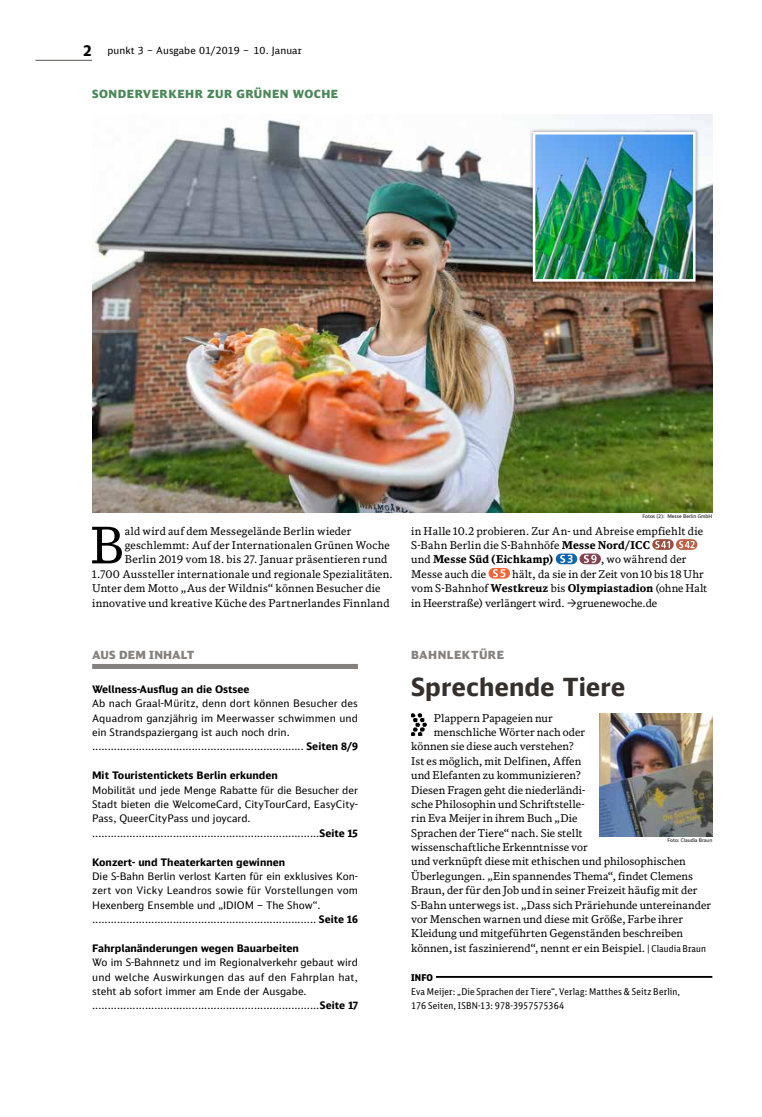
<style>
.page{position:relative;width:762px;height:1117px;background:#fff}
.page>*{position:absolute;margin:0;border:0;box-sizing:border-box;transform-origin:0 0}
.t1{font:50.25px "DB News";color:#000}
.t2{font:700 25px "DB Sans Alternate";color:#36302d}
.t3{font:900 11.25px "DB Sans";letter-spacing:.04em;color:#4b875a}
.t4{font:900 11.25px "DB Sans";letter-spacing:.025em;color:#84817e}
.t5{font:10.75px/14.4px "DB News";letter-spacing:.01em;color:#000}
.t6{font:10.38px/14.4px "DB Sans Alternate";color:#000}
.t7{font:10px "DB Sans";letter-spacing:.01em;color:#000}
.t8{font:9.38px/14.4px "DB Sans Cond";letter-spacing:.02em;color:#000}
.t9{font:5px "DB Sans Alternate";letter-spacing:-.01em;color:#000}
.s1{font-weight:700;font-size:15px}
.s2{font-weight:700}
.s3{font-family:"DB Sans Cond";font-size:9.38px}
.s4{font-weight:900}
</style>
<div class="page">
<hr style="left:35px;top:60px;width:57px;height:1px;background:#5a534f">
<svg style="left:652px;top:539px;width:22px;height:10px"></svg>
<svg style="left:655px;top:540px;width:15px;height:8px"></svg>
<svg style="left:676px;top:539px;width:21px;height:10px"></svg>
<svg style="left:679px;top:540px;width:15px;height:8px"></svg>
<svg style="left:556px;top:553px;width:21px;height:11px"></svg>
<svg style="left:560px;top:554px;width:12px;height:8px"></svg>
<svg style="left:579px;top:553px;width:22px;height:11px"></svg>
<svg style="left:584px;top:554px;width:12px;height:8px"></svg>
<svg style="left:488px;top:567px;width:22px;height:11px"></svg>
<svg style="left:493px;top:569px;width:12px;height:8px"></svg>
<hr style="left:436px;top:975px;width:276px;height:2px;background:#000">
<img style="left:600px;top:713px;width:112px;height:123px">
<img style="left:92px;top:115px;width:620px;height:397px">
<div style="left:92px;top:663px;width:266px;height:5px;background:#84817e"></div>
<div style="left:529px;top:128px;width:170px;height:157px;background:#000;opacity:.35"></div>
<img style="left:531px;top:131px;width:166px;height:152px">
<img style="left:411px;top:713px;width:16px;height:22px">
<p class="t7" style="left:83px;top:44px;width:220px"><span class="s1">2</span> punkt 3 – Ausgabe 01/2019 – 10. Januar</p>
<p class="t3" style="left:92px;top:86px;width:248px">SONDERVERKEHR ZUR GRÜNEN WOCHE</p>
<p class="t1" style="left:90px;top:513px;width:36px">B</p>
<p class="t5" style="left:125px;top:523px;width:228px">ald wird auf dem Messegelände Berlin wieder</p>
<p class="t5" style="left:125px;top:537px;width:266px">geschlemmt: Auf der Internationalen Grünen Woche</p>
<p class="t5" style="left:125px;top:552px;width:264px">Berlin 2019 vom 18. bis 27. Januar präsentieren rund</p>
<p class="t5" style="left:92px;top:566px;width:302px">1.700 Aussteller internationale und regionale Spezialitäten.</p>
<p class="t5" style="left:92px;top:581px;width:290px">Unter dem Motto „Aus der Wildnis“ können Besucher die</p>
<p class="t5" style="left:92px;top:595px;width:299px">innovative und kreative Küche des Partnerlandes Finnland</p>
<p class="t9" style="left:642px;top:512px;width:71px">Fotos (2): Messe Berlin GmbH</p>
<p class="t5" style="left:411px;top:523px;width:293px">in Halle 10.2 probieren. Zur An- und Abreise empfiehlt die<br>S-Bahn Berlin die S-Bahnhöfe <span class="s2">Messe Nord/ICC<br></span>und <span class="s2">Messe Süd (Eichkamp)</span></p>
<p class="t5" style="left:601px;top:552px;width:87px">, wo während der</p>
<p class="t5" style="left:411px;top:566px;width:77px">Messe auch die</p>
<p class="t5" style="left:411px;top:566px;width:298px;text-indent:101px">hält, da sie in der Zeit von 10 bis 18 Uhr vom S-Bahnhof <span class="s2">Westkreuz</span> bis <span class="s2">Olympiastadion</span> (ohne Halt in Heerstraße) verlängert wird. gruenewoche.de</p>
<p class="t4" style="left:92px;top:647px;width:104px">AUS DEM INHALT</p>
<p class="t4" style="left:411px;top:647px;width:95px">BAHNLEKTÜRE</p>
<p class="t2" style="left:411px;top:671px;width:216px">Sprechende Tiere</p>
<p class="t5" style="left:434px;top:710px;width:120px">Plappern Papageien nur</p>
<p class="t5" style="left:434px;top:724px;width:153px">menschliche Wörter nach oder</p>
<p class="t5" style="left:411px;top:739px;width:164px">können sie diese auch verstehen?</p>
<p class="t5" style="left:411px;top:753px;width:172px">Ist es möglich, mit Delfinen, Affen</p>
<p class="t5" style="left:411px;top:767px;width:171px">und Elefanten zu kommunizieren?</p>
<p class="t5" style="left:411px;top:782px;width:176px">Diesen Fragen geht die niederländi-</p>
<p class="t5" style="left:411px;top:796px;width:175px">sche Philosophin und Schriftstelle-</p>
<p class="t5" style="left:411px;top:811px;width:168px">rin Eva Meijer in ihrem Buch „Die</p>
<p class="t5" style="left:411px;top:825px;width:173px">Sprachen der Tiere“ nach. Sie stellt</p>
<p class="t5" style="left:411px;top:839px;width:178px">wissenschaftliche Erkenntnisse vor</p>
<p class="t5" style="left:411px;top:854px;width:276px">und verknüpft diese mit ethischen und philosophischen</p>
<p class="t5" style="left:411px;top:868px;width:284px">Überlegungen. „Ein spannendes Thema“, findet Clemens</p>
<p class="t5" style="left:411px;top:882px;width:288px">Braun, der für den Job und in seiner Freizeit häufig mit der</p>
<p class="t5" style="left:411px;top:897px;width:301px">S-Bahn unterwegs ist. „Dass sich Präriehunde untereinander</p>
<p class="t5" style="left:411px;top:911px;width:273px">vor Menschen warnen und diese mit Größe, Farbe ihrer</p>
<p class="t5" style="left:411px;top:925px;width:273px">Kleidung und mitgeführten Gegenständen beschreiben</p>
<p class="t5" style="left:411px;top:940px;width:296px">können, ist faszinierend“, nennt er ein Beispiel. <span class="s3">| Claudia Braun</span></p>
<p class="t8" style="left:411px;top:969px;width:270px"><span class="s4">INFO<br></span>Eva Meijer: „Die Sprachen der Tiere“, Verlag: Matthes &amp; Seitz Berlin,<br>176 Seiten, ISBN-13: 978-3957575364</p>
<p class="t6" style="left:92px;top:681px;width:267px"><span class="s2">Wellness-Ausflug an die Ostsee<br></span>Ab nach Graal-Müritz, denn dort können Besucher des Aquadrom ganzjährig im Meerwasser schwimmen und ein Strandspaziergang ist auch noch drin. .................................................................... <span class="s2">Seiten 8/9</span></p>
<p class="t6" style="left:92px;top:767px;width:267px"><span class="s2">Mit Touristentickets Berlin erkunden<br></span>Mobilität und jede Menge Rabatte für die Besucher der Stadt bieten die WelcomeCard, CityTourCard, EasyCity-Pass, QueerCityPass und joycard. .........................................................................<span class="s2">Seite 15</span></p>
<p class="t9" style="left:667px;top:836px;width:46px">Foto: Claudia Braun</p>
<p class="t6" style="left:92px;top:854px;width:267px"><span class="s2">Konzert- und Theaterkarten gewinnen<br></span>Die S-Bahn Berlin verlost Karten für ein exklusives Kon&shy;zert von Vicky Leandros sowie für Vorstellungen vom Hexenberg Ensemble und „IDIOM – The Show“. ........................................................................ <span class="s2">Seite 16</span></p>
<p class="t6" style="left:92px;top:940px;width:267px"><span class="s2">Fahrplanänderungen wegen Bauarbeiten<br></span>Wo im S-Bahnnetz und im Regionalverkehr gebaut wird und welche Auswirkungen das auf den Fahrplan hat, steht ab sofort immer am Ende der Ausgabe. .........................................................................<span class="s2">Seite 17</span></p>
</div>
